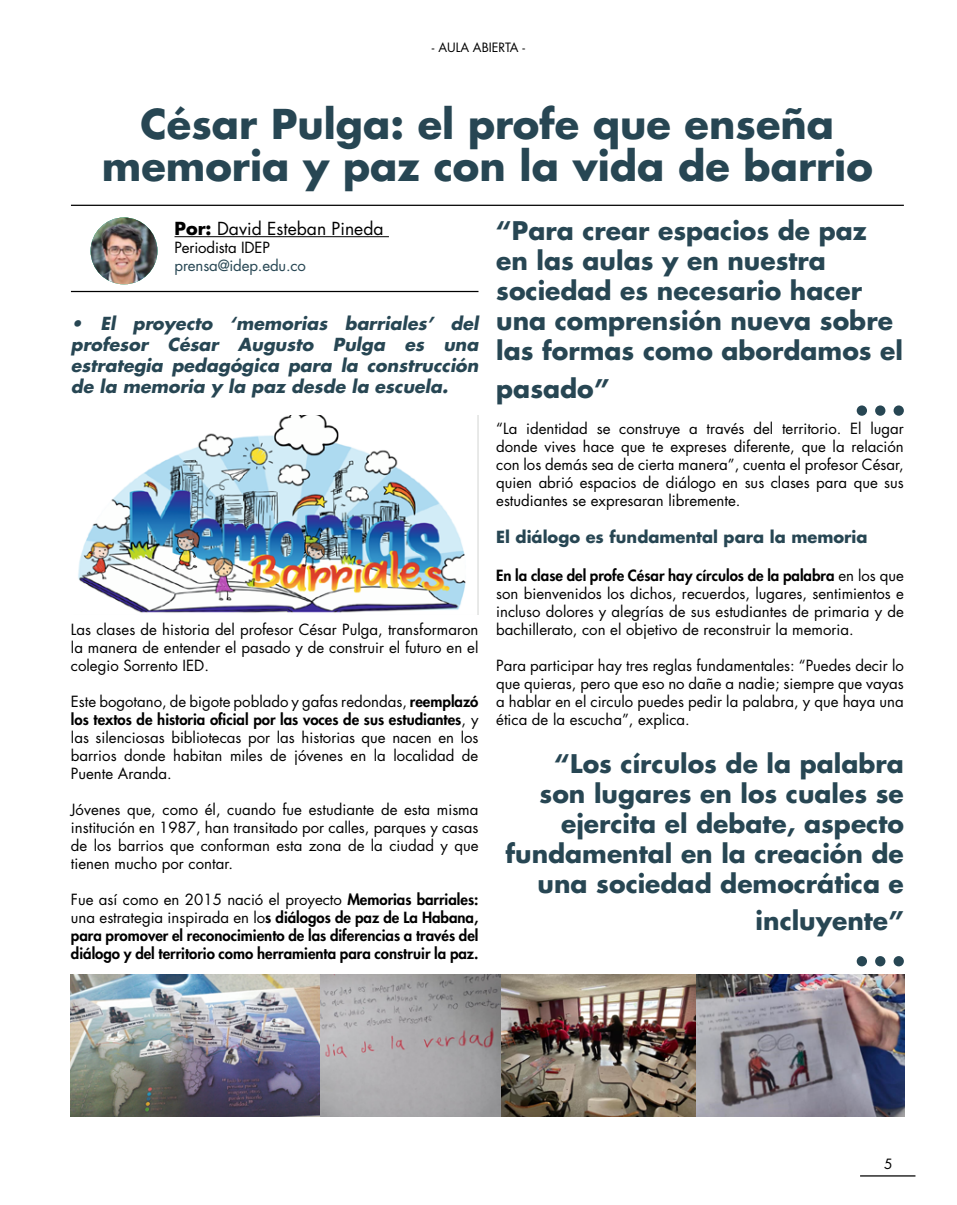
<style>
.page{position:relative;width:957px;height:1205px;background:#fff}
.page>*{position:absolute;margin:0;border:0;box-sizing:border-box;transform-origin:0 0}
.t1{font:700 40px/42px "Futura Std";color:#274653;text-align:center}
.t2{font:700 25px/30px "Futura Std";color:#274653}
.t3{font:italic 700 17.5px/21px "Futura Std";color:#274653;text-align:justify}
.t4{font:17.5px "Futura Std";color:#000}
.t5{font:700 16.25px "Futura Std";color:#274653}
.t6{font:15px/18px "Futura Std";color:#000;text-align:justify}
.t7{font:800 15px/18px "Futura Std";color:#000;text-align:justify}
.t8{font:15px "Futura Std";letter-spacing:-.01em;color:#274653}
.t9{font:13.75px "Futura Std";color:#000}
.t10{font:12.5px "Futura Std";color:#000}
.s1{font-weight:700}
.s2{font-weight:800}
.s3{font-weight:400}
</style>
<div class="page">
<img style="left:78px;top:416px;width:400px;height:199px">
<hr style="left:71px;top:291px;width:407px;height:1px;background:#000">
<hr style="left:71px;top:205px;width:833px;height:1px;background:#000">
<hr style="left:174px;top:236px;width:215px;height:1px;background:#000">
<img style="left:91px;top:217px;width:66px;height:67px;border-radius:33px">
<div style="left:856px;top:405px;width:11px;height:11px;background:#274653;border-radius:50%"></div>
<div style="left:875px;top:405px;width:10px;height:11px;background:#274653;border-radius:50%"></div>
<div style="left:893px;top:405px;width:11px;height:11px;background:#274653;border-radius:50%"></div>
<div style="left:856px;top:956px;width:11px;height:10px;background:#274653;border-radius:50%"></div>
<div style="left:875px;top:956px;width:10px;height:10px;background:#274653;border-radius:50%"></div>
<div style="left:893px;top:956px;width:11px;height:10px;background:#274653;border-radius:50%"></div>
<img style="left:500px;top:974px;width:404px;height:143px">
<img style="left:71px;top:974px;width:429px;height:143px">
<hr style="left:860px;top:1175px;width:55px;height:1px;background:#000">
<p class="t10" style="left:432px;top:39px;width:95px">- AULA ABIERTA -</p>
<h1 class="t1" style="left:102px;top:103px;width:772px">César Pulga: el profe que enseña memoria y paz con la vida de barrio</h1>
<p class="t4" style="left:174px;top:217px;width:210px"><span class="s1">Por:</span> David Esteban Pineda</p>
<p class="t6" style="left:174px;top:239px;width:97px">Periodista IDEP</p>
<p class="t8" style="left:174px;top:256px;width:133px">prensa@idep.edu.co</p>
<p class="t3" style="left:71px;top:313px;width:409px">• El proyecto ‘memorias barriales’ del profesor César Augusto Pulga es una estrategia pedagógica para la construcción de la memoria y la paz desde la escuela.</p>
<p class="t6" style="left:71px;top:621px;width:409px">Las clases de historia del profesor César Pulga, transformaron la manera de entender el pasado y de construir el futuro en el colegio Sorrento IED.</p>
<p class="t6" style="left:71px;top:693px;width:409px">Este bogotano, de bigote poblado y gafas redondas, <span class="s2">reemplazó los textos de historia oficial por las voces de sus estudiantes</span>, y las silenciosas bibliotecas por las historias que nacen en los barrios donde habitan miles de jóvenes en la localidad de Puente Aranda.</p>
<p class="t6" style="left:71px;top:801px;width:409px">Jóvenes que, como él, cuando fue estudiante de esta misma institución en 1987, han transitado por calles, parques y casas de los barrios que conforman esta zona de la ciudad y que tienen mucho por contar.</p>
<p class="t7" style="left:71px;top:890px;width:409px"><span class="s3">Fue así como en 2015 nació el proyecto</span> Memorias barriales: <span class="s3">una estrategia inspirada en lo</span>s diálogos de paz de La Habana, para promover el reconocimiento de las diferencias a través del diálogo y del territorio como herramienta para construir la paz.</p>
<h2 class="t2" style="left:496px;top:215px;width:408px">“Para crear espacios de paz en las aulas y en nuestra sociedad es necesario hacer una comprensión nueva sobre las formas como abordamos el</h2>
<h2 class="t2" style="left:496px;top:373px;width:115px">pasado”</h2>
<p class="t6" style="left:496px;top:419px;width:409px">“La identidad se construye a través del territorio. El lugar donde vives hace que te expreses diferente, que la relación con los demás sea de cierta manera”, cuenta el profesor César, quien abrió espacios de diálogo en sus clases para que sus estudiantes se expresaran libremente.</p>
<p class="t5" style="left:496px;top:526px;width:373px">El diálogo es fundamental para la memoria</p>
<p class="t6" style="left:496px;top:566px;width:409px"><span class="s2">En la clase del profe César hay círculos de la palabra</span> en los que son bienvenidos los dichos, recuerdos, lugares, sentimientos e incluso dolores y alegrías de sus estudiantes de primaria y de bachillerato, con el objetivo de reconstruir la memoria.</p>
<p class="t6" style="left:496px;top:656px;width:409px">Para participar hay tres reglas fundamentales: “Puedes decir lo que quieras, pero que eso no dañe a nadie; siempre que vayas a hablar en el circulo puedes pedir la palabra, y que haya una ética de la escucha”, explica.</p>
<h2 class="t2" style="left:505px;top:748px;width:400px;text-align:right">“Los círculos de la palabra son lugares en los cuales se ejercita el debate, aspecto fundamental en la creación de una sociedad democrática e</h2>
<h2 class="t2" style="left:755px;top:905px;width:150px">incluyente”</h2>
<p class="t9" style="left:884px;top:1155px;width:10px">5</p>
</div>
